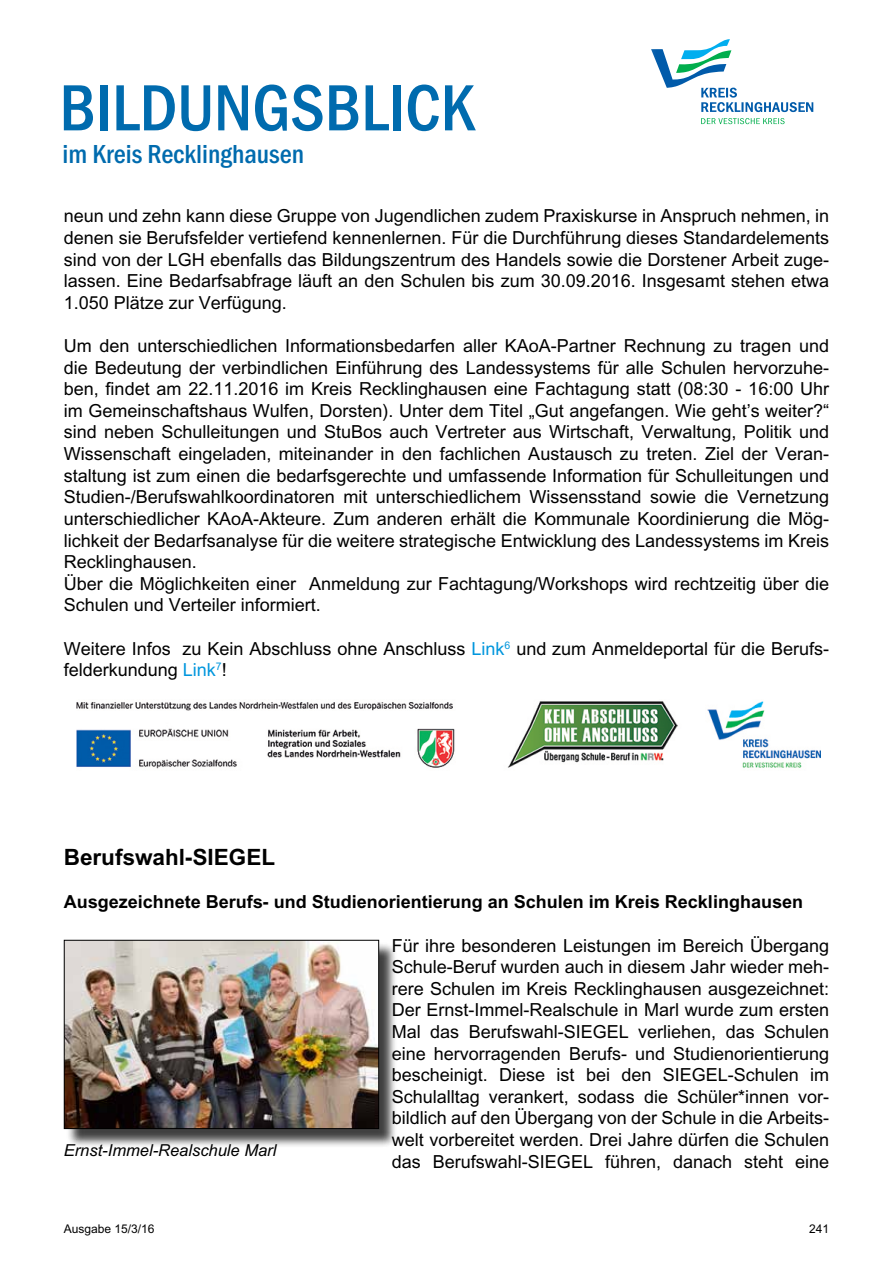
<style>
.page{position:relative;width:893px;height:1263px;background:#fff}
.page>*{position:absolute;margin:0;border:0;box-sizing:border-box;transform-origin:0 0}
.t1{font:500 condensed 67.5px "Franklin Gothic";letter-spacing:.09em;color:#006bae}
.t2{font:500 condensed 27px "Franklin Gothic";color:#006bae}
.t3{font:700 22.5px "Arial";color:#000}
.t4{font:18px/21.6px "Arial";color:#000;text-align:justify}
.t5{font:700 18px "Arial";color:#000}
.t6{font:italic 16.5px "Arial";color:#000}
.t7{font:12px "Arial";color:#000}
.s1{color:#0096dd}
</style>
<div class="page">
<svg style="left:701px;top:118px;width:84px;height:6px"></svg>
<svg style="left:651px;top:39px;width:162px;height:73px"></svg>
<img style="left:76px;top:701px;width:745px;height:68px">
<div style="left:66px;top:942px;width:332px;height:206px;background:#000;opacity:.75"></div>
<img style="left:66px;top:942px;width:311px;height:185px">
<div style="left:64px;top:940px;width:315px;height:189px;border:1px solid #000"></div>
<h1 class="t1" style="left:60px;top:70px;width:411px">Bildungsblick</h1>
<h2 class="t2" style="left:62px;top:139px;width:243px">im Kreis Recklinghausen</h2>
<p class="t4" style="left:64px;top:205px;width:767px">neun und zehn kann diese Gruppe von Jugendlichen zudem Praxiskurse in Anspruch nehmen, in denen sie Berufsfelder vertiefend kennenlernen. Für die Durchführung dieses Standardelements sind von der LGH ebenfalls das Bildungszentrum des Handels sowie die Dorstener Arbeit zuge&shy;lassen. Eine Bedarfsabfrage läuft an den Schulen bis zum 30.09.2016. Insgesamt stehen etwa 1.050 Plätze zur Verfügung.</p>
<p class="t4" style="left:64px;top:335px;width:767px;text-align:left">Um den unterschiedlichen Informationsbedarfen aller KAoA-Partner Rechnung zu tragen und die Bedeutung der verbindlichen Einführung des Landessystems für alle Schulen hervorzuhe&shy;ben, findet am 22.11.2016 im Kreis Recklinghausen eine Fachtagung statt (08:30 - 16:00 Uhr im Gemeinschaftshaus Wulfen, Dorsten). Unter dem Titel „Gut angefangen. Wie geht’s weiter?“ sind neben Schulleitungen und StuBos auch Vertreter aus Wirtschaft, Verwaltung, Politik und Wissenschaft eingeladen, miteinander in den fachlichen Austausch zu treten. Ziel der Veran&shy;staltung ist zum einen die bedarfsgerechte und umfassende Information für Schulleitungen und Studien-/Berufswahlkoordinatoren mit unterschiedlichem Wissensstand sowie die Vernetzung unterschiedlicher KAoA-Akteure. Zum anderen erhält die Kommunale Koordinierung die Mög&shy;lichkeit der Bedarfsanalyse für die weitere strategische Entwicklung des Landessystems im Kreis Recklinghausen.<br>Über die Möglichkeiten einer Anmeldung zur Fachtagung/Workshops wird rechtzeitig über die Schulen und Verteiler informiert.</p>
<p class="t4" style="left:64px;top:637px;width:767px">Weitere Infos zu Kein Abschluss ohne Anschluss <span class="s1">Link</span><sup>6</sup> und zum Anmeldeportal für die Berufs&shy;felderkundung <span class="s1">Link</span><sup>7</sup>!</p>
<p class="t3" style="left:64px;top:844px;width:213px">Berufswahl-SIEGEL</p>
<p class="t5" style="left:64px;top:891px;width:741px">Ausgezeichnete Berufs- und Studienorientierung an Schulen im Kreis Recklinghausen</p>
<p class="t4" style="left:392px;top:934px;width:439px">Für ihre besonderen Leistungen im Bereich Übergang Schule-Beruf wurden auch in diesem Jahr wieder meh&shy;rere Schulen im Kreis Recklinghausen ausgezeichnet:<br>Der Ernst-Immel-Realschule in Marl wurde zum ersten Mal das Berufswahl-SIEGEL verliehen, das Schulen eine hervorragenden Berufs- und Studienorientierung bescheinigt. Diese ist bei den SIEGEL-Schulen im Schulalltag verankert, sodass die Schüler*innen vor&shy;bildlich auf den Übergang von der Schule in die Arbeits&shy;welt vorbereitet werden. Drei Jahre dürfen die Schulen das Berufswahl-SIEGEL führen, danach steht eine</p>
<p class="t6" style="left:64px;top:1140px;width:214px">Ernst-Immel-Realschule Marl</p>
<p class="t7" style="left:64px;top:1222px;width:92px">Ausgabe 15/3/16</p>
<p class="t7" style="left:809px;top:1222px;width:22px">241</p>
</div>
